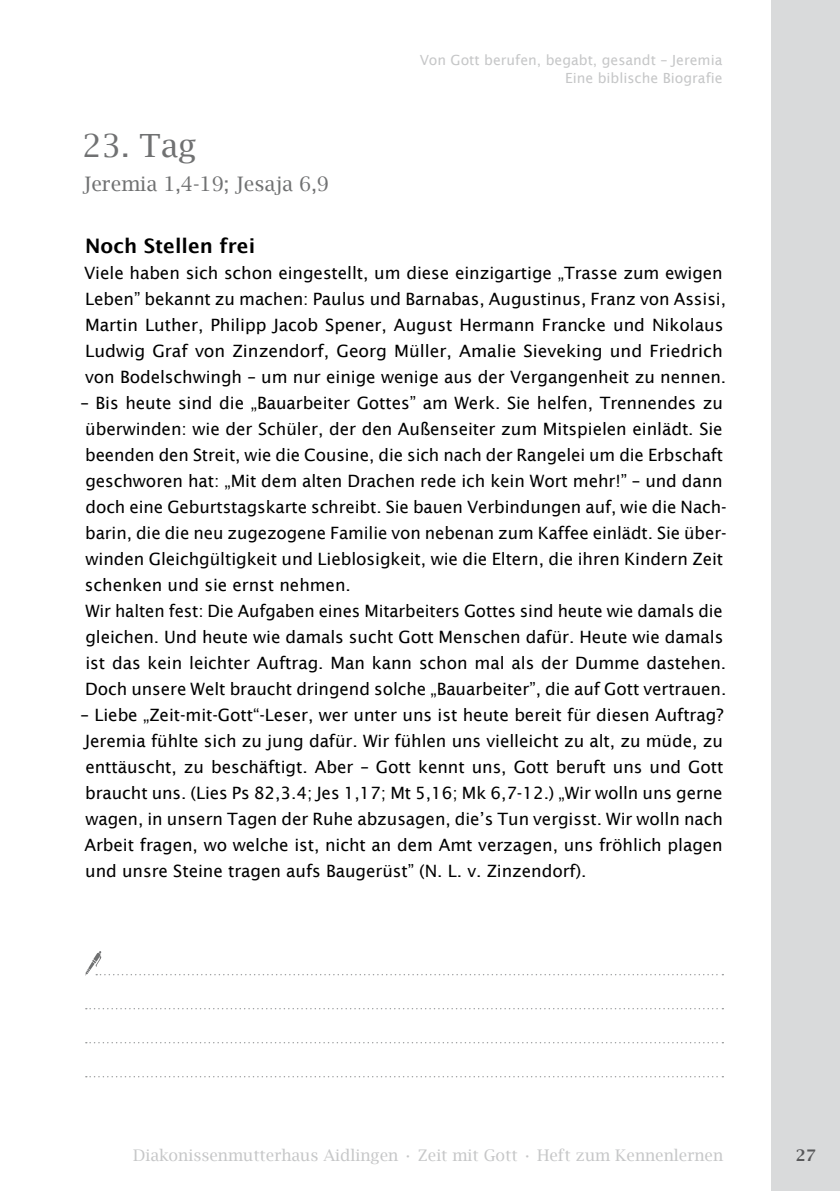
<style>
.page{position:relative;width:840px;height:1191px;background:#fff}
.page>*{position:absolute;margin:0;border:0;box-sizing:border-box;transform-origin:0 0}
.t1{font:32px "Lucida Bright";color:#707172}
.t2{font:20px "Lucida Bright";color:#707172}
.t3{font:700 20px "Lucida Grande";color:#000}
.t4{font:17px/26px "Lucida Sans";letter-spacing:-.005em;color:#000}
.t5{font:16px "Lucida Bright";color:#c6c7c8}
.t6{font:600 16px "Lucida Bright";color:#58585a}
.t7{font:14px/18px "Lucida Sans";color:#c6c7c8;text-align:right}
</style>
<div class="page">
<div style="left:771px;top:0;width:68px;height:1191px;background:#d9dadb"></div>
<svg style="left:86px;top:1008px;width:637px;height:1px"></svg>
<svg style="left:86px;top:1042px;width:637px;height:1px"></svg>
<svg style="left:86px;top:1076px;width:637px;height:1px"></svg>
<svg style="left:85px;top:951px;width:638px;height:24px"></svg>
<h1 class="t1" style="left:82px;top:126px;width:115px">23. Tag</h1>
<p class="t2" style="left:83px;top:172px;width:247px">Jeremia 1,4-19; Jesaja 6,9</p>
<p class="t7" style="left:419px;top:50px;width:304px">Von Gott berufen, begabt, gesandt – Jeremia<br>Eine biblische Biografie</p>
<p class="t3" style="left:85px;top:234px;width:171px">Noch Stellen frei</p>
<p class="t4" style="left:84px;top:260px;width:643px">Viele haben sich schon eingestellt, um diese einzigartige „Trasse zum ewigen Leben” bekannt zu machen: Paulus und Barnabas, Augustinus, Franz von Assisi, Martin Luther, Philipp Jacob Spener, August Hermann Francke und Nikolaus Ludwig Graf von Zinzendorf, Georg Müller, Amalie Sieveking und Friedrich von Bodelschwingh – um nur einige wenige aus der Vergangenheit zu nennen.</p>
<p class="t4" style="left:80px;top:390px;width:647px">– Bis heute sind die „Bauarbeiter Gottes” am Werk. Sie helfen, Trennendes zu überwinden: wie der Schüler, der den Außenseiter zum Mitspielen einlädt. Sie beenden den Streit, wie die Cousine, die sich nach der Rangelei um die Erbschaft geschworen hat: „Mit dem alten Drachen rede ich kein Wort mehr!” – und dann doch eine Geburtstagskarte schreibt. Sie bauen Verbindungen auf, wie die Nach&shy;barin, die die neu zugezogene Familie von nebenan zum Kaffee einlädt. Sie über&shy;winden Gleichgültigkeit und Lieblosigkeit, wie die Eltern, die ihren Kindern Zeit schenken und sie ernst nehmen.<br>Wir halten fest: Die Aufgaben eines Mitarbeiters Gottes sind heute wie damals die gleichen. Und heute wie damals sucht Gott Menschen dafür. Heute wie damals ist das kein leichter Auftrag. Man kann schon mal als der Dumme dastehen.<br>Doch unsere Welt braucht dringend solche „Bauarbeiter”, die auf Gott vertrauen.</p>
<p class="t4" style="left:80px;top:702px;width:644px;text-align:justify">– Liebe „Zeit-mit-Gott“-Leser, wer unter uns ist heute bereit für diesen Auftrag?<br>Jeremia fühlte sich zu jung dafür. Wir fühlen uns vielleicht zu alt, zu müde, zu enttäuscht, zu beschäftigt. Aber – Gott kennt uns, Gott beruft uns und Gott braucht uns. (Lies Ps 82,3.4; Jes 1,17; Mt 5,16; Mk 6,7-12.) „Wir wolln uns gerne wagen, in unsern Tagen der Ruhe abzusagen, die’s Tun vergisst. Wir wolln nach Arbeit fragen, wo welche ist, nicht an dem Amt verzagen, uns fröhlich plagen und unsre Steine tragen aufs Baugerüst” (N. L. v. Zinzendorf).</p>
<p class="t5" style="left:133px;top:1145px;width:591px">Diakonissenmutterhaus Aidlingen • Zeit mit Gott • Heft zum Kennenlernen</p>
<p class="t6" style="left:795px;top:1145px;width:21px">27</p>
</div>
